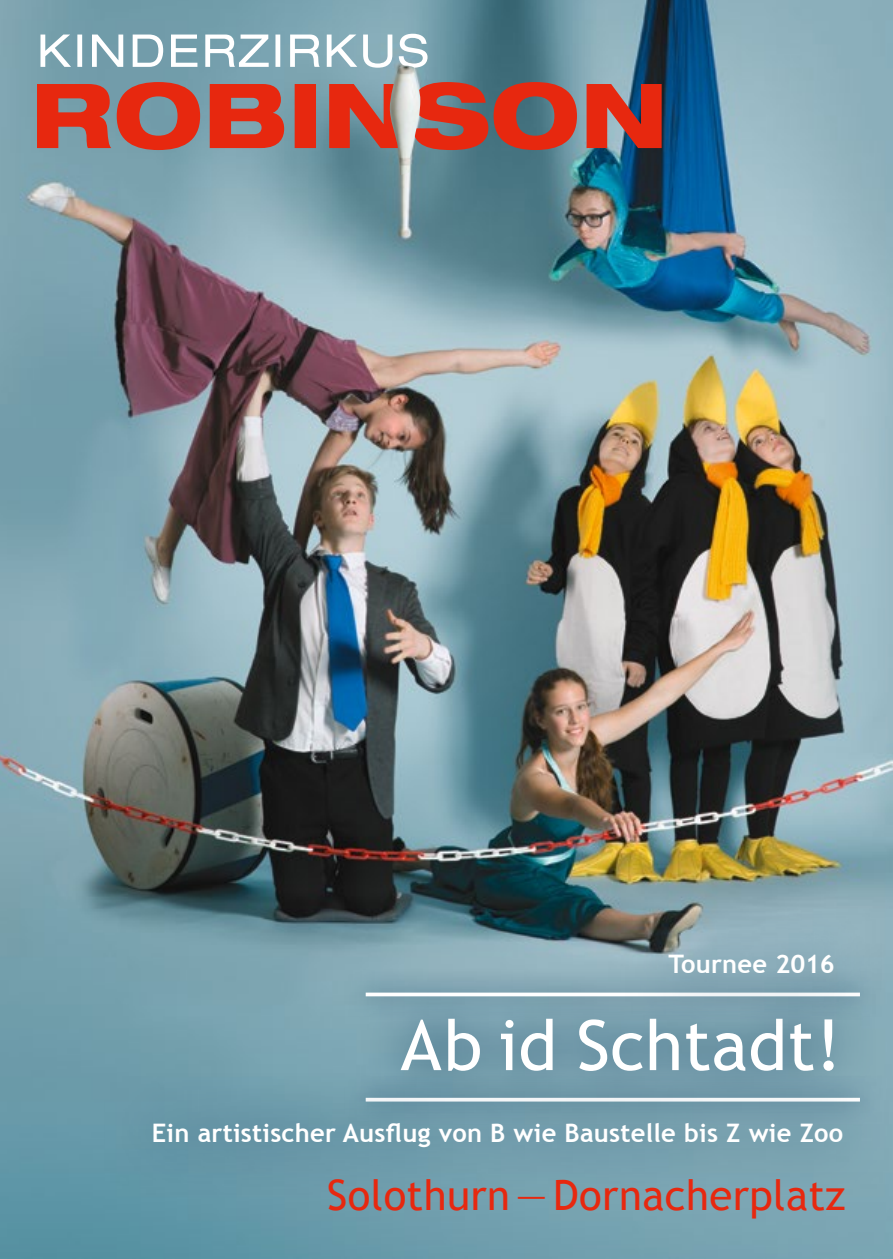
<style>
.page{position:relative;width:893px;height:1259px;background:#fff}
.page>*{position:absolute;margin:0;border:0;box-sizing:border-box;transform-origin:0 0}
.t1{font:69.6px "Trebuchet MS";letter-spacing:.005em;color:#fff}
.t2{font:42px "Trebuchet MS";letter-spacing:.01em;color:#e7280f}
.t3{font:700 25.5px "Trebuchet MS";letter-spacing:.01em;color:#fff}
</style>
<div class="page">
<img style="left:0;top:0;width:893px;height:1259px">
<svg style="left:37px;top:82px;width:625px;height:68px;background:#b75046"></svg>
<svg style="left:40px;top:34px;width:388px;height:34px"></svg>
<svg style="left:360px;top:1019px;width:516px;height:54px;background:#7199a9"></svg>
<svg style="left:345px;top:968px;width:277px;height:51px;background:#82a6b3"></svg>
<svg style="left:366px;top:992px;width:256px;height:4px"></svg>
<svg style="left:622px;top:902px;width:261px;height:125px;background:#87a5b0"></svg>
<svg style="left:102px;top:1073px;width:790px;height:124px;background:#739eac"></svg>
<img style="left:390px;top:66px;width:30px;height:109px">
<p class="t3" style="left:669px;top:948px;width:168px">Tournee 2016</p>
<h1 class="t1" style="left:400px;top:1004px;width:442px">Ab id Schtadt!</h1>
<p class="t3" style="left:152px;top:1117px;width:693px">Ein artistischer Ausflug von B wie Baustelle bis Z wie Zoo</p>
<h2 class="t2" style="left:327px;top:1170px;width:520px">Solothurn—Dornacherplatz</h2>
</div>
